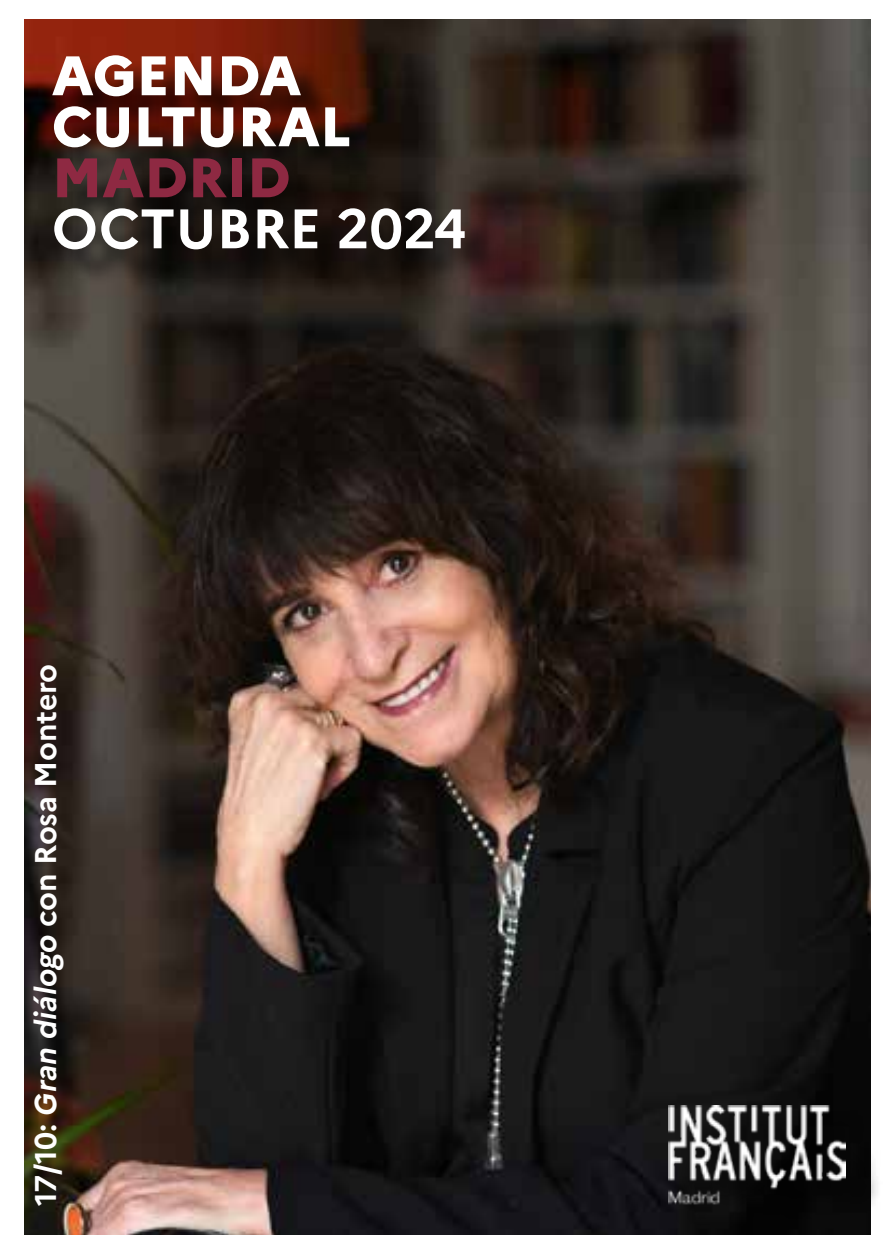
<style>
.page{position:relative;width:893px;height:1259px;background:#fff}
.page>*{position:absolute;margin:0;border:0;box-sizing:border-box;transform-origin:0 0}
.t1{font:800 55.5px/51px "Marianne";color:#fff}
.t2{font:700 55.5px "Marianne";color:#fff}
.t3{font:800 55.5px "Marianne";color:#8e2942}
.t4{font:700 30px "Marianne";letter-spacing:-.005em;color:#fff}
.s1{font-style:italic}
</style>
<div class="page">
<img style="left:24px;top:20px;width:846px;height:1214px">
<div style="left:59px;top:61px;width:441px;height:225px;background:#000;opacity:.75"></div>
<div style="left:674px;top:1110px;width:208px;height:128px;background:#000;opacity:.75"></div>
<img style="left:668px;top:1105px;width:178px;height:101px">
<h1 class="t1" style="left:52px;top:45px;width:300px">AGENDA<br>CULTURAL</h1>
<h1 class="t3" style="left:52px;top:134px;width:240px">MADRID</h1>
<h1 class="t2" style="left:52px;top:186px;width:416px">OCTUBRE 2024</h1>
<p class="t4" style="left:22px;top:1206px;width:544px;rotate:-90deg">17/10: <span class="s1">Gran diálogo</span> con Rosa Montero</p>
</div>
